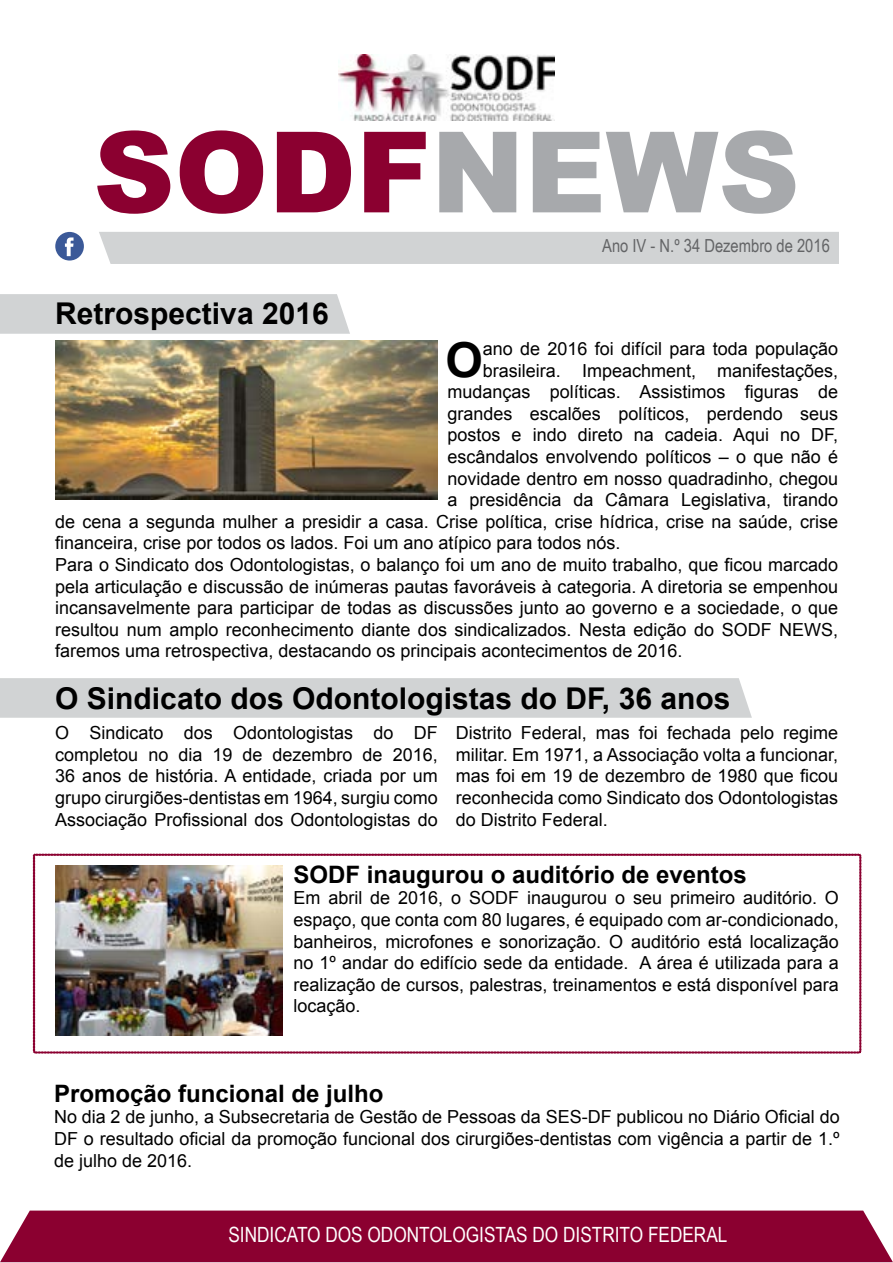
<style>
.page{position:relative;width:893px;height:1263px;background:#fff}
.page>*{position:absolute;margin:0;border:0;box-sizing:border-box;transform-origin:0 0}
.t1{font:900 112.5px "Arial";color:#8b0030}
.t2{font:700 48.15px "Arial";color:#000}
.t3{font:700 30px "Arial";color:#000}
.t4{font:700 24px "Arial";color:#000}
.t5{font:21px "Arial Narrow";color:#fff}
.t6{font:18px/21.6px "Arial";color:#000;text-align:justify}
.t7{font:18px "Arial Narrow";color:#636466}
.s1{color:#a7a9ac}
</style>
<div class="page">
<div style="left:0;top:678px;width:752px;height:40px;background:#d1d3d4"></div>
<div style="left:0;top:294px;width:350px;height:40px;background:#d1d3d4"></div>
<img style="left:338px;top:54px;width:216px;height:67px">
<div style="left:99px;top:232px;width:740px;height:32px;background:#d1d3d4"></div>
<div style="left:55px;top:232px;width:29px;height:29px;background:#3b5998;border-radius:50%"></div>
<svg style="left:65px;top:237px;width:9px;height:19px"></svg>
<div style="left:0;top:1210px;width:893px;height:52px;background:#8b0030"></div>
<img style="left:55px;top:341px;width:383px;height:158px">
<img style="left:33px;top:854px;width:828px;height:199px">
<h1 class="t1" style="left:93px;top:91px;width:708px">SODF<span class="s1">NEWS</span></h1>
<p class="t7" style="left:602px;top:233px;width:229px">Ano IV - N.º 34 Dezembro de 2016</p>
<h3 class="t3" style="left:55px;top:292px;width:275px">Retrospectiva 2016</h3>
<h2 class="t2" style="left:445px;top:326px;width:39px">O</h2>
<p class="t6" style="left:483px;top:338px;width:357px">ano de 2016 foi difícil para toda população</p>
<p class="t6" style="left:483px;top:359px;width:357px">brasileira. Impeachment, manifestações,</p>
<p class="t6" style="left:447px;top:381px;width:392px">mudanças políticas. Assistimos figuras de</p>
<p class="t6" style="left:447px;top:403px;width:392px">grandes escalões políticos, perdendo seus</p>
<p class="t6" style="left:447px;top:424px;width:392px">postos e indo direto na cadeia. Aqui no DF,</p>
<p class="t6" style="left:447px;top:446px;width:392px">escândalos envolvendo políticos – o que não é</p>
<p class="t6" style="left:447px;top:467px;width:392px">novidade dentro em nosso quadradinho, chegou</p>
<p class="t6" style="left:447px;top:489px;width:392px">a presidência da Câmara Legislativa, tirando</p>
<p class="t6" style="left:55px;top:511px;width:784px">de cena a segunda mulher a presidir a casa. Crise política, crise hídrica, crise na saúde, crise</p>
<p class="t6" style="left:55px;top:532px;width:567px">financeira, crise por todos os lados. Foi um ano atípico para todos nós.</p>
<p class="t6" style="left:55px;top:554px;width:784px">Para o Sindicato dos Odontologistas, o balanço foi um ano de muito trabalho, que ficou marcado</p>
<p class="t6" style="left:55px;top:575px;width:784px">pela articulação e discussão de inúmeras pautas favoráveis à categoria. A diretoria se empenhou</p>
<p class="t6" style="left:55px;top:597px;width:784px">incansavelmente para participar de todas as discussões junto ao governo e a sociedade, o que</p>
<p class="t6" style="left:55px;top:619px;width:784px">resultou num amplo reconhecimento diante dos sindicalizados. Nesta edição do SODF NEWS,</p>
<p class="t6" style="left:55px;top:640px;width:629px">faremos uma retrospectiva, destacando os principais acontecimentos de 2016.</p>
<h3 class="t3" style="left:55px;top:677px;width:677px">O Sindicato dos Odontologistas do DF, 36 anos</h3>
<p class="t6" style="left:55px;top:722px;width:384px">O Sindicato dos Odontologistas do DF completou no dia 19 de dezembro de 2016, 36 anos de história. A entidade, criada por um grupo cirurgiões-dentistas em 1964, surgiu como Associação Profissional dos Odontologistas do</p>
<p class="t6" style="left:456px;top:722px;width:384px">Distrito Federal, mas foi fechada pelo regime militar. Em 1971, a Associação volta a funcionar, mas foi em 19 de dezembro de 1980 que ficou reconhecida como Sindicato dos Odontologistas do Distrito Federal.</p>
<h3 class="t4" style="left:293px;top:857px;width:455px">SODF inaugurou o auditório de eventos</h3>
<p class="t6" style="left:293px;top:887px;width:547px">Em abril de 2016, o SODF inaugurou o seu primeiro auditório. O espaço, que conta com 80 lugares, é equipado com ar-condicionado, banheiros, microfones e sonorização. O auditório está localização no 1º andar do edifício sede da entidade. A área é utilizada para a realização de cursos, palestras, treinamentos e está disponível para locação.</p>
<h3 class="t4" style="left:54px;top:1076px;width:331px">Promoção funcional de julho</h3>
<p class="t6" style="left:54px;top:1106px;width:787px">No dia 2 de junho, a Subsecretaria de Gestão de Pessoas da SES-DF publicou no Diário Oficial do DF o resultado oficial da promoção funcional dos cirurgiões-dentistas com vigência a partir de 1.º de julho de 2016.</p>
<p class="t5" style="left:228px;top:1219px;width:500px">SINDICATO DOS ODONTOLOGISTAS DO DISTRITO FEDERAL</p>
</div>
